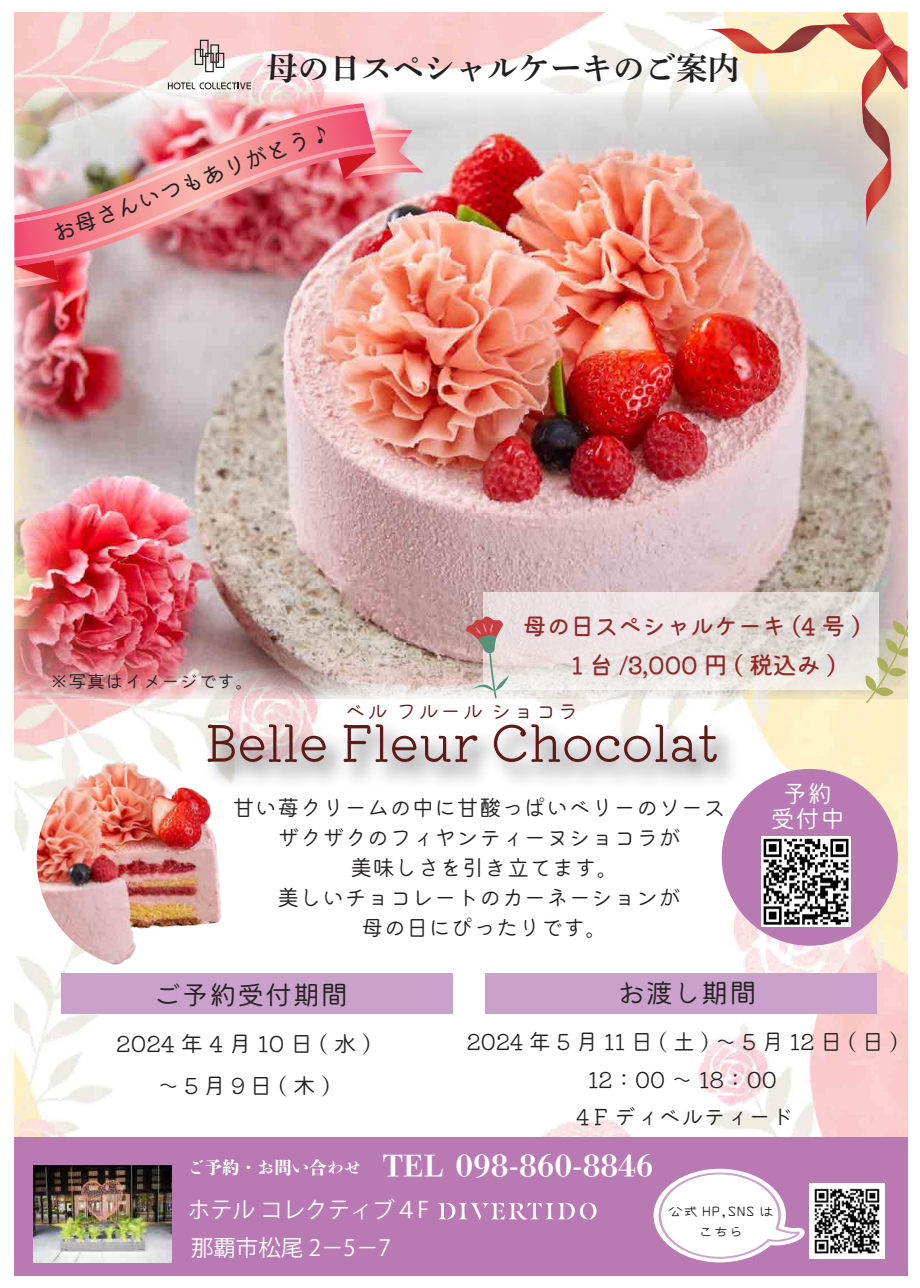
<style>
.page{position:relative;width:920px;height:1288px;background:#fff}
.page>*{position:absolute;margin:0;border:0;box-sizing:border-box;transform-origin:0 0}
.t1{font:50.85px "Mamelon 3 Hi Regular";color:#5f1a18}
.t2{font:31.65px "DNP Shuei Min Pr 6 B";color:#231f20}
.t3{font:800 30px "DNP Shuei Shogo Min Std";color:#fff}
.t4{font:27px "Mamelon 3 Hi Regular";color:#231f20}
.t5{font:25.2px/26px "Mamelon 3 Hi Regular";color:#fff;text-align:center}
.t6{font:24px/38.7px "Mamelon 5 Hi Regular";color:#92272a;text-align:center}
.t7{font:22.8px "Mamelon 4 Hi Regular";color:#231f20}
.t8{font:22.5px/30px "Mamelon 3 Hi Regular";color:#231f20;text-align:center}
.t9{font:22.5px/38.4px "Koz Go Pr 6 N";color:#fff}
.t10{font:21px "Mamelon 3 Hi Regular";letter-spacing:.06em;color:#5f1a18}
.t11{font:18px "Mamelon 3 Hi Regular";color:#231f20}
.t12{font:14.85px/19.4px "VDL Yota G Medium";color:#231f20;text-align:center}
.s1{font-size:17.4px}
</style>
<div class="page">
<img style="left:15px;top:13px;width:688px;height:79px">
<img style="left:15px;top:698px;width:892px;height:439px">
<img style="left:15px;top:92px;width:892px;height:606px">
<div style="left:721px;top:769px;width:176px;height:177px;background:#b979b3;border-radius:50%"></div>
<img style="left:193px;top:704px;width:558px;height:165px">
<svg style="left:168px;top:82px;width:83px;height:7px"></svg>
<svg style="left:195px;top:40px;width:29px;height:32px"></svg>
<div style="left:15px;top:1137px;width:892px;height:138px;background:#b979b3"></div>
<svg style="left:438px;top:1202px;width:158px;height:17px"></svg>
<img style="left:809px;top:1183px;width:75px;height:75px">
<img style="left:33px;top:1165px;width:138px;height:97px">
<svg style="left:653px;top:1169px;width:151px;height:93px"></svg>
<svg style="left:703px;top:13px;width:204px;height:216px;background:#ddc6b9"></svg>
<svg style="left:483px;top:592px;width:395px;height:98px;background:#e7e1de"></svg>
<svg style="left:865px;top:600px;width:42px;height:104px;background:#d3ccb1"></svg>
<svg style="left:465px;top:616px;width:44px;height:82px;background:#cbb1ad"></svg>
<svg style="left:15px;top:103px;width:361px;height:4px"></svg>
<img style="left:15px;top:107px;width:408px;height:181px">
<div style="left:61px;top:973px;width:391px;height:40px;background:#c9a1ca"></div>
<div style="left:485px;top:973px;width:391px;height:40px;background:#c9a1ca"></div>
<img style="left:37px;top:751px;width:217px;height:218px;border-radius:109px">
<img style="left:761px;top:837px;width:89px;height:89px">
<h2 class="t2" style="left:266px;top:51px;width:474px">母の日スペシャルケーキのご案内</h2>
<p class="t7" style="left:48px;top:220px;width:298px;rotate:-20deg">お母さんいつもありがとう♪</p>
<p class="t11" style="left:50px;top:670px;width:206px">※写真はイメージです。</p>
<p class="t6" style="left:522px;top:607px;width:339px">母の日スペシャルケーキ (4 号 )　1 台 /3,000 円 ( 税込み )</p>
<p class="t10" style="left:345px;top:698px;width:235px">ベル フルール ショコラ</p>
<h1 class="t1" style="left:205px;top:711px;width:515px">Belle Fleur Chocolat</h1>
<p class="t8" style="left:232px;top:792px;width:495px">甘い苺クリームの中に甘酸っぱいベリーのソースザクザクのフィヤンティーヌショコラが<br>美味しさを引き立てます。<br>美しいチョコレートのカーネーションが<br>母の日にぴったりです。</p>
<p class="t4" style="left:153px;top:978px;width:196px">ご予約受付期間</p>
<p class="t4" style="left:617px;top:977px;width:141px">お渡し期間</p>
<p class="t5" style="left:769px;top:780px;width:77px">予約受付中</p>
<p class="t8" style="left:116px;top:1023px;width:256px;line-height:41.7px">2024年 4月10日(水)～５月９日 ( 木 )</p>
<p class="t8" style="left:466px;top:1023px;width:433px;line-height:37.5px">2024年5月11日(土)～5月12日(日)<br>12：00 ～ 18：00<br>４F ディベルティード</p>
<h3 class="t3" style="left:187px;top:1144px;width:467px"><span class="s1">ご予約・お問い合わせ</span> TEL 098-860-8846</h3>
<p class="t9" style="left:188px;top:1191px;width:242px">ホテル コレクティブ４F那覇市松尾 2－5－7</p>
<p class="t12" style="left:668px;top:1202px;width:107px">公式 HP,SNS はこちら</p>
</div>
